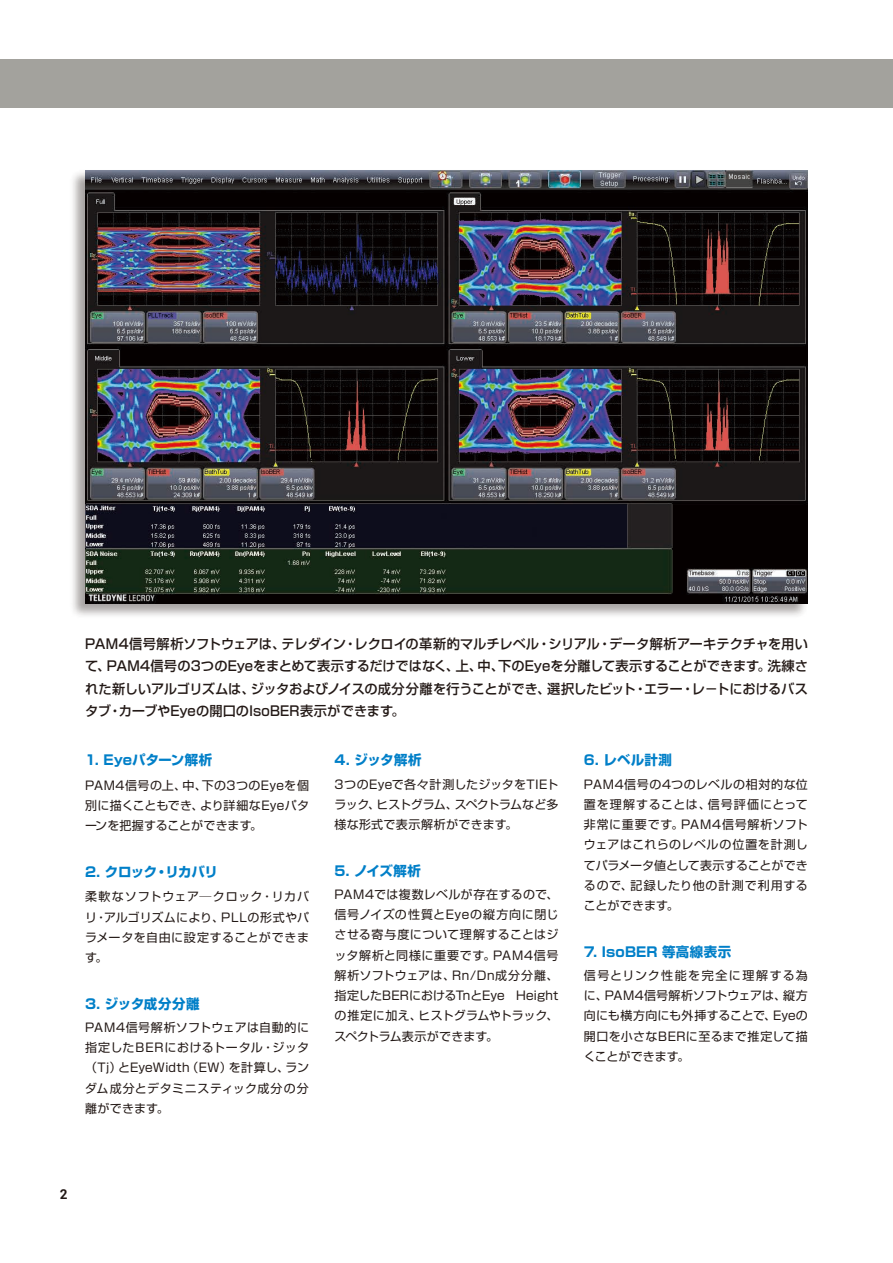
<style>
.page{position:relative;width:893px;height:1263px;background:#fff}
.page>*{position:absolute;margin:0;border:0;box-sizing:border-box;transform-origin:0 0}
.t1{font:500 13.5px/22.5px "Shin Go";letter-spacing:-.005em;color:#231916;text-align:justify}
.t2{font:700 13.5px "Shin Go";letter-spacing:.005em;color:#007fc8}
.t3{font:700 13.5px "Shin Go";letter-spacing:-.04em;color:#007fc8}
.t4{font:700 13.5px "Roboto";color:#231916}
.t5{font:12px/20.2px "Shin Go";letter-spacing:.015em;color:#231916;text-align:justify}
</style>
<div class="page">
<div style="left:0;top:60px;width:893px;height:48px;background:#a3a29d"></div>
<div style="left:69px;top:169px;width:739px;height:450px;background:#231916;opacity:.4"></div>
<img style="left:85px;top:170px;width:723px;height:434px">
<p class="t1" style="left:85px;top:631px;width:724px">PAM4信号解析ソフトウェアは、テレダイン・レクロイの革新的マルチレベル・シリアル・データ解析アーキテクチャを用いて、PAM4信号の3つのEyeをまとめて表示するだけではなく、上、中、下のEyeを分離して表示することができます。洗練された新しいアルゴリズムは、ジッタおよびノイスの成分分離を行うことができ、選択したビット・エラー・レ－トにおけるバスタブ・カーブやEyeの開口のIsoBER表示ができます。</p>
<p class="t2" style="left:85px;top:751px;width:129px">1. Eyeパターン解析</p>
<p class="t5" style="left:85px;top:774px;width:225px">PAM4信号の上、中、下の3つのEyeを個別に描くこともでき、より詳細なEyeパターンを把握することができます。</p>
<p class="t3" style="left:85px;top:863px;width:134px">2. クロック・リカバリ</p>
<p class="t5" style="left:85px;top:886px;width:225px">柔軟なソフトウェア─クロック・リカバリ・アルゴリズムにより、PLLの形式やパラメータを自由に設定することができます。</p>
<p class="t2" style="left:85px;top:994px;width:116px">3. ジッタ成分分離</p>
<p class="t5" style="left:85px;top:1016px;width:225px">PAM4信号解析ソフトウェアは自動的に指定したBERにおけるトータル・ジッタ（Tj）とEyeWidth（EW）を計算し、ランダム成分とデタミニスティック成分の分離ができます。</p>
<p class="t2" style="left:334px;top:751px;width:89px">4. ジッタ解析</p>
<p class="t5" style="left:334px;top:773px;width:225px">3つのEyeで各々計測したジッタをTIEトラック、ヒストグラム、スペクトラムなど多様な形式で表示解析ができます。</p>
<p class="t2" style="left:334px;top:861px;width:88px">5. ノイズ解析</p>
<p class="t5" style="left:334px;top:883px;width:225px">PAM4では複数レベルが存在するので、信号ノイズの性質とEyeの縦方向に閉じさせる寄与度について理解することはジッタ解析と同様に重要です。PAM4信号解析ソフトウェアは、Rn/Dn成分分離、指定したBERにおけるTnとEye Heightの推定に加え、ヒストグラムやトラック、スペクトラム表示ができます。</p>
<p class="t2" style="left:584px;top:751px;width:90px">6. レベル計測</p>
<p class="t5" style="left:584px;top:773px;width:225px">PAM4信号の4つのレベルの相対的な位置を理解することは、信号評価にとって非常に重要です。PAM4信号解析ソフトウェアはこれらのレベルの位置を計測してパラメータ値として表示することができるので、記録したり他の計測で利用することができます。</p>
<p class="t2" style="left:584px;top:942px;width:149px">7. IsoBER 等高線表示</p>
<p class="t5" style="left:584px;top:964px;width:225px">信号とリンク性能を完全に理解する為に、PAM4信号解析ソフトウェアは、縦方向にも横方向にも外挿することで、Eyeの開口を小さなBERに至るまで推定して描くことができます。</p>
<p class="t4" style="left:60px;top:1184px;width:9px">2</p>
</div>
